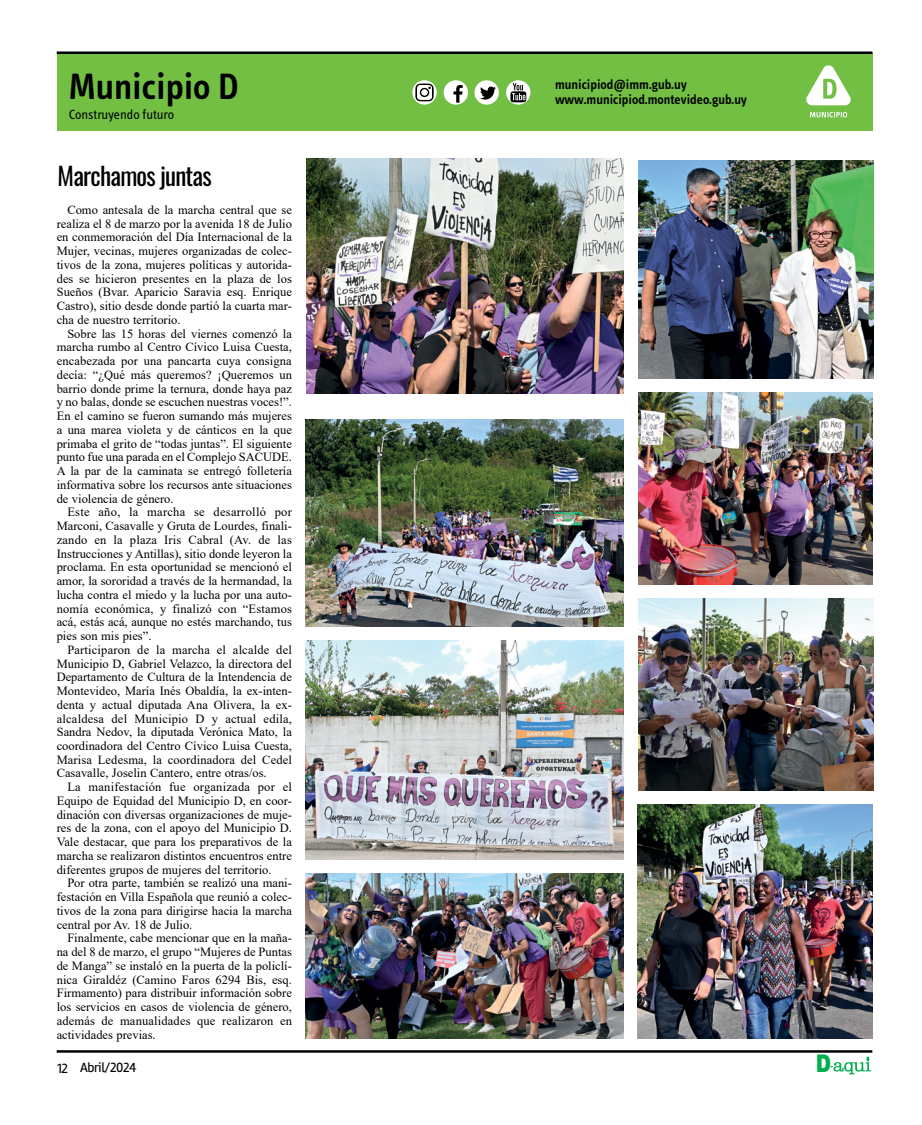
<style>
.page{position:relative;width:922px;height:1125px;background:#fff}
.page>*{position:absolute;margin:0;border:0;box-sizing:border-box;transform-origin:0 0}
.t1{font:600 37.5px "Info Text";color:#000}
.t2{font:25px "Oswald";letter-spacing:-.03em;color:#000}
.t3{font:900 24.38px "Arial";color:#00b04c;scale:.81 1}
.t4{font:600 13.75px "Info Text";color:#000}
.t5{font:13.75px "Info Text";color:#000}
.t6{font:13.75px "Rambla";letter-spacing:-.03em;color:#000}
.t7{font:12.5px/13.8px "Times New Roman";color:#000;text-align:justify}
</style>
<div class="page">
<hr style="left:57px;top:1050px;width:815px;height:3px;background:#000">
<svg style="left:830px;top:1057px;width:40px;height:17px"></svg>
<div style="left:57px;top:52px;width:815px;height:79px;background:#72bf44"></div>
<hr style="left:57px;top:51px;width:815px;height:3px;background:#000">
<div style="left:443px;top:80px;width:25px;height:25px;background:#fff;border-radius:50%"></div>
<svg style="left:453px;top:85px;width:9px;height:18px"></svg>
<div style="left:474px;top:80px;width:24px;height:25px;background:#fff;border-radius:50%"></div>
<svg style="left:480px;top:87px;width:16px;height:13px"></svg>
<svg style="left:506px;top:80px;width:24px;height:25px"></svg>
<svg style="left:510px;top:83px;width:16px;height:19px"></svg>
<svg style="left:412px;top:80px;width:24px;height:25px"></svg>
<svg style="left:415px;top:84px;width:18px;height:17px"></svg>
<svg style="left:809px;top:112px;width:38px;height:5px"></svg>
<svg style="left:806px;top:65px;width:45px;height:40px"></svg>
<img style="left:306px;top:874px;width:317px;height:164px">
<img style="left:638px;top:392px;width:234px;height:193px">
<img style="left:637px;top:804px;width:235px;height:234px">
<img style="left:306px;top:420px;width:317px;height:206px">
<img style="left:306px;top:640px;width:317px;height:219px">
<img style="left:638px;top:160px;width:234px;height:219px">
<img style="left:306px;top:159px;width:317px;height:234px">
<img style="left:638px;top:599px;width:234px;height:192px">
<h1 class="t1" style="left:69px;top:65px;width:171px">Municipio D</h1>
<p class="t5" style="left:69px;top:107px;width:107px">Construyendo futuro</p>
<h2 class="t2" style="left:58px;top:154px;width:156px">Marchamos juntas</h2>
<p class="t7" style="left:57px;top:202px;width:236px;text-indent:11px">Como antesala de la marcha central que se realiza el 8 de marzo por la avenida 18 de Julio en conmemoración del Día Internacional de la Mujer, vecinas, mujeres organizadas de colec&shy;tivos de la zona, mujeres políticas y autorida&shy;des se hicieron presentes en la plaza de los Sueños (Bvar. Aparicio Saravia esq. Enrique Castro), sitio desde donde partió la cuarta mar&shy;cha de nuestro territorio.</p>
<p class="t7" style="left:57px;top:326px;width:237px;text-indent:11px">Sobre las 15 horas del viernes comenzó la marcha rumbo al Centro Cívico Luisa Cuesta, encabezada por una pancarta cuya consigna decía: “¿Qué más queremos? ¡Queremos un barrio donde prime la ternura, donde haya paz y no balas, donde se escuchen nuestras voces!”.<br>En el camino se fueron sumando más mujeres a una marea violeta y de cánticos en la que primaba el grito de “todas juntas”. El siguiente punto fue una parada en el Complejo SACUDE.<br>A la par de la caminata se entregó folletería informativa sobre los recursos ante situaciones de violencia de género.</p>
<p class="t7" style="left:57px;top:505px;width:237px;text-indent:11px">Este año, la marcha se desarrolló por Marconi, Casavalle y Gruta de Lourdes, finali&shy;zando en la plaza Iris Cabral (Av. de las Instrucciones y Antillas), sitio donde leyeron la proclama. En esta oportunidad se mencionó el amor, la sororidad a través de la hermandad, la lucha contra el miedo y la lucha por una auto&shy;nomía económica, y finalizó con “Estamos acá, estás acá, aunque no estés marchando, tus pies son mis pies”.</p>
<p class="t7" style="left:57px;top:642px;width:237px;text-indent:11px">Participaron de la marcha el alcalde del Municipio D, Gabriel Velazco, la directora del Departamento de Cultura de la Intendencia de Montevideo, María Inés Obaldía, la ex-inten&shy;denta y actual diputada Ana Olivera, la ex&shy;alcaldesa del Municipio D y actual edila, Sandra Nedov, la diputada Verónica Mato, la coordinadora del Centro Cívico Luisa Cuesta, Marisa Ledesma, la coordinadora del Cedel Casavalle, Joselin Cantero, entre otras/os.</p>
<p class="t7" style="left:57px;top:780px;width:237px;text-indent:11px">La manifestación fue organizada por el Equipo de Equidad del Municipio D, en coor&shy;dinación con diversas organizaciones de muje&shy;res de la zona, con el apoyo del Municipio D.<br>Vale destacar, que para los preparativos de la marcha se realizaron distintos encuentros entre diferentes grupos de mujeres del territorio.</p>
<p class="t7" style="left:57px;top:876px;width:236px;text-indent:11px">Por otra parte, también se realizó una mani&shy;festación en Villa Española que reunió a colec&shy;tivos de la zona para dirigirse hacia la marcha central por Av. 18 de Julio.</p>
<p class="t7" style="left:57px;top:931px;width:237px;text-indent:11px">Finalmente, cabe mencionar que en la maña&shy;na del 8 de marzo, el grupo “Mujeres de Puntas de Manga” se instaló en la puerta de la policlí&shy;nica Giraldéz (Camino Faros 6294 Bis, esq.<br>Firmamento) para distribuir información sobre los servicios en casos de violencia de género, además de manualidades que realizaron en actividades previas.</p>
<p class="t6" style="left:57px;top:1059px;width:81px">12 Abril/2024</p>
<p class="t4" style="left:555px;top:77px;width:133px">municipiod@imm.gub.uy</p>
<p class="t4" style="left:555px;top:92px;width:193px">www.municipiod.montevideo.gub.uy</p>
<h3 class="t3" style="left:815px;top:1045px;width:20px">D</h3>
</div>
